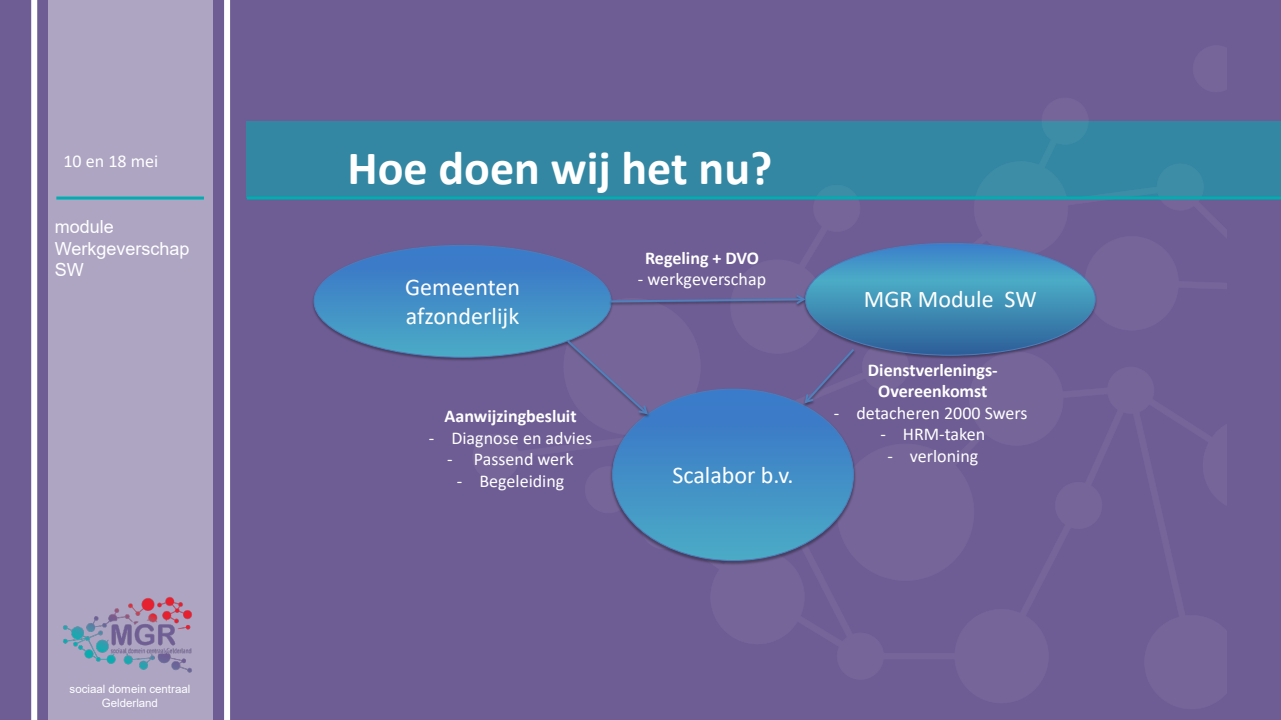
<style>
.page{position:relative;width:1281px;height:720px;background:#fff}
.page>*{position:absolute;margin:0;border:0;box-sizing:border-box;transform-origin:0 0}
.t1{font:700 48px "Calibri";color:#fff}
.t2{font:24px/28.8px "Calibri";color:#fff}
.t3{font:18px "Calibri";color:#fff}
.t4{font:700 18px "Calibri";color:#fff}
.t5{font:18px/21.6px "Arial";letter-spacing:-.005em;color:#fff}
.t6{font:11.5px/13.8px "Arial";letter-spacing:-.005em;color:#fff;text-align:center}
</style>
<div class="page">
<div style="left:0;top:0;width:1280px;height:720px;background:#6e5d94"></div>
<svg style="left:31px;top:0;width:199px;height:720px"></svg>
<div style="left:247px;top:121px;width:1033px;height:77px;background:#3387a2"></div>
<div style="left:48px;top:0;width:164px;height:720px;background:#aea5c3"></div>
<hr style="left:56px;top:197px;width:148px;height:3px;background:#00adb0">
<hr style="left:247px;top:197px;width:1033px;height:3px;background:#00adb0">
<img style="left:63px;top:597px;width:129px;height:76px">
<img style="left:611px;top:461px;width:244px;height:103px">
<svg style="left:612px;top:416px;width:241px;height:145px"></svg>
<img style="left:612px;top:416px;width:48px;height:12px">
<svg style="left:314px;top:243px;width:780px;height:173px"></svg>
<p class="t3" style="left:63px;top:149px;width:96px">10 en 18 mei</p>
<p class="t5" style="left:55px;top:216px;width:60px">module</p>
<p class="t5" style="left:55px;top:238px;width:136px">Werkgeverschap<br>SW</p>
<p class="t6" style="left:70px;top:682px;width:122px">sociaal domein centraal<br>Gelderland</p>
<p class="t1" style="left:347px;top:134px;width:426px">Hoe doen wij het nu?</p>
<p class="t2" style="left:405px;top:272px;width:117px">Gemeenten afzonderlijk</p>
<p class="t4" style="left:444px;top:403px;width:134px">Aanwijzingbesluit</p>
<p class="t3" style="left:429px;top:425px;width:165px">- Diagnose en advies</p>
<p class="t3" style="left:447px;top:447px;width:128px">- Passend werk</p>
<p class="t3" style="left:456px;top:468px;width:109px">- Begeleiding</p>
<p class="t4" style="left:645px;top:245px;width:115px">Regeling + DVO</p>
<p class="t3" style="left:637px;top:267px;width:130px">- werkgeverschap</p>
<p class="t2" style="left:672px;top:460px;width:123px">Scalabor b.v.</p>
<p class="t2" style="left:863px;top:284px;width:174px">MGR Module SW</p>
<p class="t4" style="left:867px;top:357px;width:131px">Dienstverlenings-</p>
<p class="t4" style="left:878px;top:378px;width:111px">Overeenkomst</p>
<p class="t3" style="left:833px;top:400px;width:195px">- detacheren 2000 Swers</p>
<p class="t3" style="left:880px;top:422px;width:106px">- HRM-taken</p>
<p class="t3" style="left:887px;top:443px;width:92px">- verloning</p>
</div>
